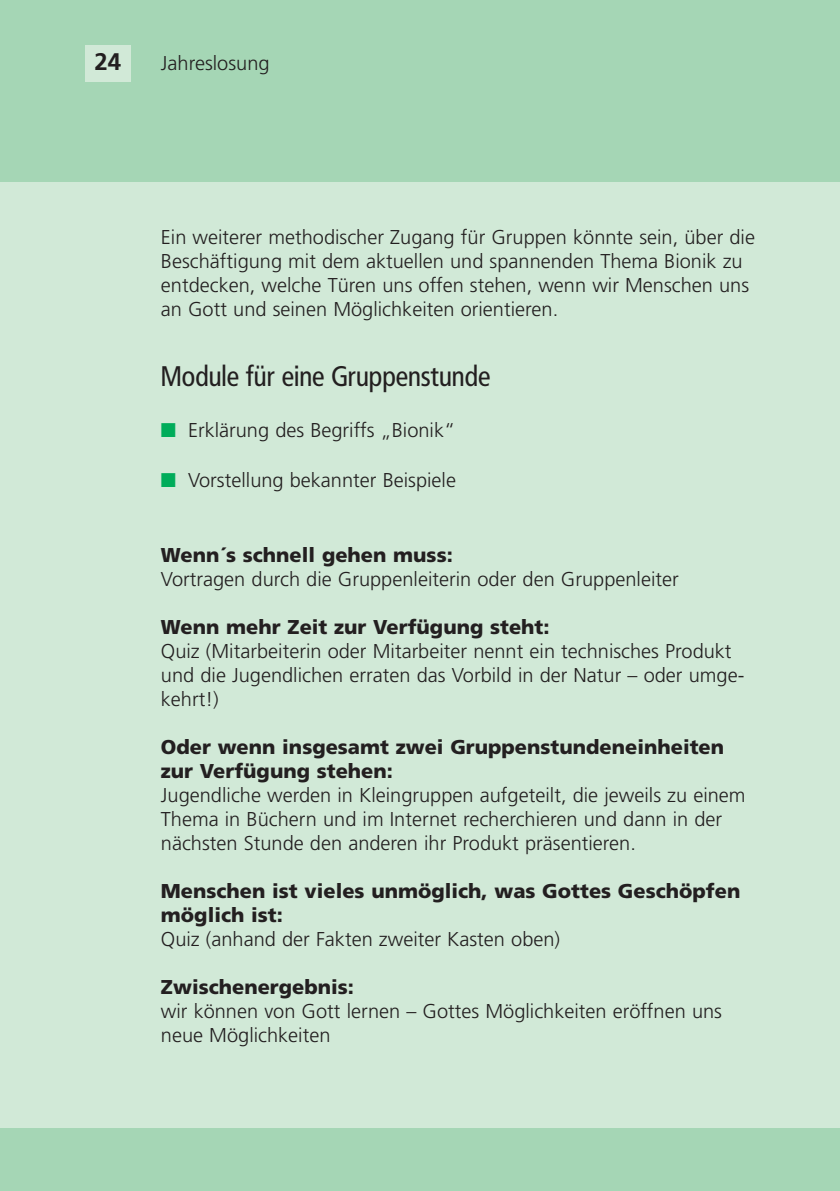
<style>
.page{position:relative;width:840px;height:1191px;background:#fff}
.page>*{position:absolute;margin:0;border:0;box-sizing:border-box;transform-origin:0 0}
.t1{font:28px "Frutiger Condensed BQ";color:#231f20}
.t2{font:700 24px "Frutiger";color:#231f20}
.t3{font:300 20px/24px "Frutiger";color:#231f20}
.t4{font:900 20px/24px "Frutiger";color:#231f20}
.s1{color:#00ac5a}
</style>
<div class="page">
<div style="left:0;top:137px;width:839px;height:1054px;background:#d1e9d7"></div>
<div style="left:0;top:1128px;width:839px;height:63px;background:#a5d6b5"></div>
<div style="left:0;top:0;width:839px;height:181px;background:#a5d6b5"></div>
<div style="left:85px;top:45px;width:45px;height:37px;background:#d1e9d7"></div>
<p class="t2" style="left:94px;top:52px;width:28px">24</p>
<p class="t3" style="left:161px;top:53px;width:110px">Jahreslosung</p>
<p class="t3" style="left:161px;top:226px;width:595px">Ein weiterer methodischer Zugang für Gruppen könnte sein, über die Beschäftigung mit dem aktuellen und spannenden Thema Bionik zu entdecken, welche Türen uns offen stehen, wenn wir Menschen uns an Gott und seinen Möglichkeiten orientieren.</p>
<h1 class="t1" style="left:161px;top:360px;width:331px">Module für eine Gruppenstunde</h1>
<p class="t3" style="left:161px;top:420px;width:295px"><span class="s1">■</span> Erklärung des Begriffs „Bionik“</p>
<p class="t3" style="left:161px;top:470px;width:296px"><span class="s1">■</span> Vorstellung bekannter Beispiele</p>
<p class="t4" style="left:161px;top:544px;width:293px">Wenn´s schnell gehen muss:</p>
<p class="t3" style="left:161px;top:568px;width:519px">Vortragen durch die Gruppenleiterin oder den Gruppenleiter</p>
<p class="t4" style="left:161px;top:616px;width:390px">Wenn mehr Zeit zur Verfügung steht:</p>
<p class="t3" style="left:161px;top:640px;width:584px">Quiz (Mitarbeiterin oder Mitarbeiter nennt ein technisches Produkt und die Jugendlichen erraten das Vorbild in der Natur – oder umge&shy;kehrt!)</p>
<p class="t4" style="left:161px;top:736px;width:564px">Oder wenn insgesamt zwei Gruppenstundeneinheiten zur Verfügung stehen:</p>
<p class="t3" style="left:161px;top:784px;width:586px">Jugendliche werden in Kleingruppen aufgeteilt, die jeweils zu einem<br>Thema in Büchern und im Internet recherchieren und dann in der nächsten Stunde den anderen ihr Produkt präsentieren.</p>
<p class="t4" style="left:161px;top:880px;width:580px">Menschen ist vieles unmöglich, was Gottes Geschöpfen möglich ist:</p>
<p class="t3" style="left:161px;top:928px;width:400px">Quiz (anhand der Fakten zweiter Kasten oben)</p>
<p class="t4" style="left:161px;top:976px;width:194px">Zwischenergebnis:</p>
<p class="t3" style="left:161px;top:1000px;width:562px">wir können von Gott lernen – Gottes Möglichkeiten eröffnen uns neue Möglichkeiten</p>
</div>
